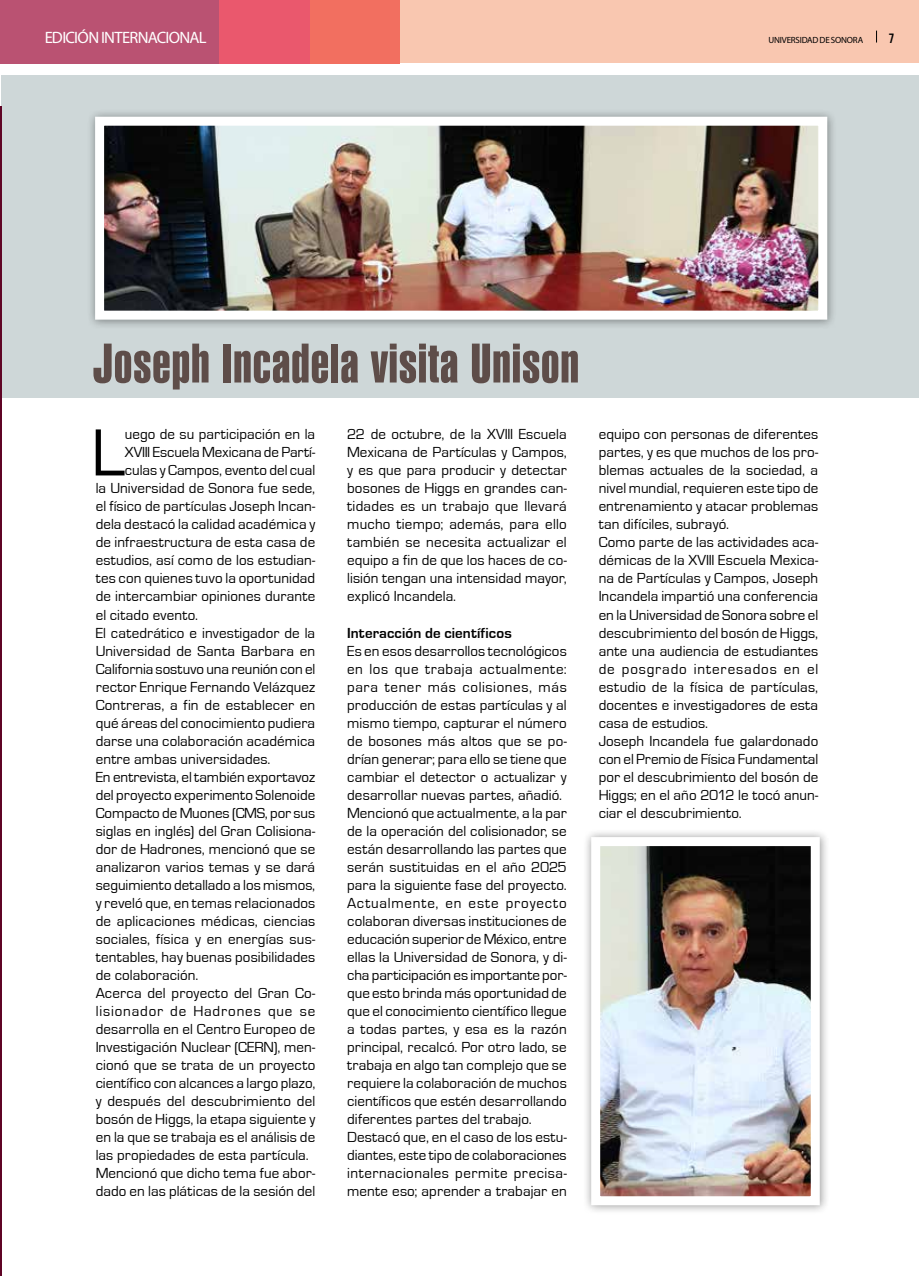
<style>
.page{position:relative;width:919px;height:1276px;background:#fff}
.page>*{position:absolute;margin:0;border:0;box-sizing:border-box;transform-origin:0 0}
.t1{font:69px "Eurostile";color:#000}
.t2{font:54px "Swiss 911 BT Extra Compressed";letter-spacing:.02em;color:#5e4d49}
.t3{font:16.5px "Myriad Pro";letter-spacing:-.04em;color:#fff}
.t4{font:15px/18px "Eurostile";letter-spacing:.005em;color:#000}
.t5{font:15px "Eurostile";letter-spacing:.055em;color:#000}
.t6{font:700 15px "Eurostile";letter-spacing:.005em;color:#000}
.t7{font:700 13.5px "Bebas Neue";color:#000}
.t8{font:9px "Myriad Pro";letter-spacing:-.02em;color:#000}
</style>
<div class="page">
<div style="left:2px;top:0;width:916px;height:63px;background:#f9c7b0"></div>
<div style="left:181px;top:0;width:219px;height:63px;background:#f26f60"></div>
<div style="left:91px;top:0;width:218px;height:63px;background:#ea586d"></div>
<div style="left:0;top:0;width:219px;height:63px;background:#ba5272"></div>
<div style="left:2px;top:75px;width:916px;height:322px;background:#ced7d8"></div>
<svg style="left:876px;top:31px;width:1px;height:12px"></svg>
<div style="left:87px;top:109px;width:750px;height:220px;background:#000;opacity:.4"></div>
<img style="left:105px;top:127px;width:712px;height:183px">
<div style="left:95px;top:117px;width:732px;height:203px;border:9px solid #fff"></div>
<div style="left:583px;top:829px;width:246px;height:386px;background:#000;opacity:.4"></div>
<img style="left:601px;top:847px;width:208px;height:348px">
<div style="left:591px;top:837px;width:228px;height:368px;border:9px solid #fff"></div>
<hr style="left:0;top:106px;width:2px;height:1170px;background:#5f0425">
<p class="t3" style="left:45px;top:27px;width:163px">EDICIÓN INTERNACIONAL</p>
<p class="t8" style="left:768px;top:34px;width:96px">UNIVERSIDAD DE SONORA</p>
<p class="t7" style="left:888px;top:30px;width:7px">7</p>
<h2 class="t2" style="left:92px;top:333px;width:488px">Joseph Incadela visita Unison</h2>
<h1 class="t1" style="left:91px;top:415px;width:35px">L</h1>
<p class="t4" style="left:125px;top:426px;width:192px">uego de su participación en la</p>
<p class="t4" style="left:125px;top:444px;width:192px">XVIII Escuela Mexicana de Partí-</p>
<p class="t4" style="left:125px;top:462px;width:192px">culas y Campos, evento del cual</p>
<p class="t4" style="left:96px;top:480px;width:221px">la Universidad de Sonora fue sede,</p>
<p class="t4" style="left:96px;top:498px;width:221px">el físico de partículas Joseph Incan-</p>
<p class="t4" style="left:96px;top:516px;width:221px">dela destacó la calidad académica y</p>
<p class="t4" style="left:96px;top:534px;width:221px">de infraestructura de esta casa de</p>
<p class="t4" style="left:96px;top:552px;width:221px">estudios, así como de los estudian-</p>
<p class="t4" style="left:96px;top:570px;width:221px">tes con quienes tuvo la oportunidad</p>
<p class="t4" style="left:96px;top:588px;width:221px">de intercambiar opiniones durante</p>
<p class="t4" style="left:96px;top:606px;width:104px">el citado evento.</p>
<p class="t4" style="left:96px;top:624px;width:221px">El catedrático e investigador de la</p>
<p class="t4" style="left:96px;top:642px;width:221px">Universidad de Santa Barbara en</p>
<p class="t4" style="left:96px;top:660px;width:221px">California sostuvo una reunión con el</p>
<p class="t4" style="left:96px;top:678px;width:221px">rector Enrique Fernando Velázquez</p>
<p class="t4" style="left:96px;top:696px;width:221px">Contreras, a fin de establecer en</p>
<p class="t4" style="left:96px;top:714px;width:221px">qué áreas del conocimiento pudiera</p>
<p class="t4" style="left:96px;top:732px;width:221px">darse una colaboración académica</p>
<p class="t4" style="left:96px;top:750px;width:176px">entre ambas universidades.</p>
<p class="t4" style="left:96px;top:768px;width:221px">En entrevista, el también exportavoz</p>
<p class="t4" style="left:96px;top:786px;width:221px">del proyecto experimento Solenoide</p>
<p class="t4" style="left:96px;top:804px;width:221px">Compacto de Muones (CMS, por sus</p>
<p class="t4" style="left:96px;top:822px;width:221px">siglas en inglés) del Gran Colisiona-</p>
<p class="t4" style="left:96px;top:840px;width:221px">dor de Hadrones, mencionó que se</p>
<p class="t4" style="left:96px;top:858px;width:221px">analizaron varios temas y se dará</p>
<p class="t4" style="left:96px;top:876px;width:221px">seguimiento detallado a los mismos,</p>
<p class="t4" style="left:96px;top:894px;width:221px">y reveló que, en temas relacionados</p>
<p class="t4" style="left:96px;top:912px;width:221px">de aplicaciones médicas, ciencias</p>
<p class="t4" style="left:96px;top:930px;width:221px">sociales, física y en energías sus-</p>
<p class="t4" style="left:96px;top:948px;width:221px">tentables, hay buenas posibilidades</p>
<p class="t4" style="left:96px;top:966px;width:104px">de colaboración.</p>
<p class="t4" style="left:96px;top:984px;width:221px">Acerca del proyecto del Gran Co-</p>
<p class="t5" style="left:96px;top:1002px;width:221px">lisionador de Hadrones que se</p>
<p class="t4" style="left:96px;top:1020px;width:221px">desarrolla en el Centro Europeo de</p>
<p class="t4" style="left:96px;top:1038px;width:221px">Investigación Nuclear (CERN), men-</p>
<p class="t4" style="left:96px;top:1056px;width:221px">cionó que se trata de un proyecto</p>
<p class="t4" style="left:96px;top:1074px;width:221px">científico con alcances a largo plazo,</p>
<p class="t4" style="left:96px;top:1092px;width:221px">y después del descubrimiento del</p>
<p class="t4" style="left:96px;top:1110px;width:221px">bosón de Higgs, la etapa siguiente y</p>
<p class="t4" style="left:96px;top:1128px;width:221px">en la que se trabaja es el análisis de</p>
<p class="t4" style="left:96px;top:1146px;width:214px">las propiedades de esta partícula.</p>
<p class="t4" style="left:96px;top:1164px;width:221px">Mencionó que dicho tema fue abor-</p>
<p class="t4" style="left:96px;top:1182px;width:221px">dado en las pláticas de la sesión del</p>
<p class="t4" style="left:347px;top:426px;width:221px;text-align:justify">22 de octubre, de la XVIII Escuela Mexicana de Partículas y Campos, y es que para producir y detectar bosones de Higgs en grandes can&shy;tidades es un trabajo que llevará mucho tiempo; además, para ello también se necesita actualizar el equipo a fin de que los haces de co&shy;lisión tengan una intensidad mayor, explicó Incandela.</p>
<p class="t6" style="left:347px;top:624px;width:166px">Interacción de científicos</p>
<p class="t4" style="left:347px;top:642px;width:221px">Es en esos desarrollos tecnológicos en los que trabaja actualmente: para tener más colisiones, más producción de estas partículas y al mismo tiempo, capturar el número de bosones más altos que se po&shy;drían generar; para ello se tiene que cambiar el detector o actualizar y desarrollar nuevas partes, añadió.<br>Mencionó que actualmente, a la par de la operación del colisionador, se están desarrollando las partes que serán sustituidas en el año 2025 para la siguiente fase del proyecto.<br>Actualmente, en este proyecto colaboran diversas instituciones de educación superior de México, entre ellas la Universidad de Sonora, y di&shy;cha participación es importante por&shy;que esto brinda más oportunidad de que el conocimiento científico llegue a todas partes, y esa es la razón principal, recalcó. Por otro lado, se trabaja en algo tan complejo que se requiere la colaboración de muchos científicos que estén desarrollando diferentes partes del trabajo.<br>Destacó que, en el caso de los estu&shy;diantes, este tipo de colaboraciones internacionales permite precisa&shy;mente eso; aprender a trabajar en</p>
<p class="t4" style="left:598px;top:426px;width:221px">equipo con personas de diferentes partes, y es que muchos de los pro&shy;blemas actuales de la sociedad, a nivel mundial, requieren este tipo de entrenamiento y atacar problemas tan difíciles, subrayó.<br>Como parte de las actividades aca&shy;démicas de la XVIII Escuela Mexica&shy;na de Partículas y Campos, Joseph<br>Incandela impartió una conferencia en la Universidad de Sonora sobre el descubrimiento del bosón de Higgs, ante una audiencia de estudiantes de posgrado interesados en el estudio de la física de partículas, docentes e investigadores de esta casa de estudios.<br>Joseph Incandela fue galardonado con el Premio de Física Fundamental por el descubrimiento del bosón de<br>Higgs; en el año 2012 le tocó anun&shy;ciar el descubrimiento.</p>
</div>
